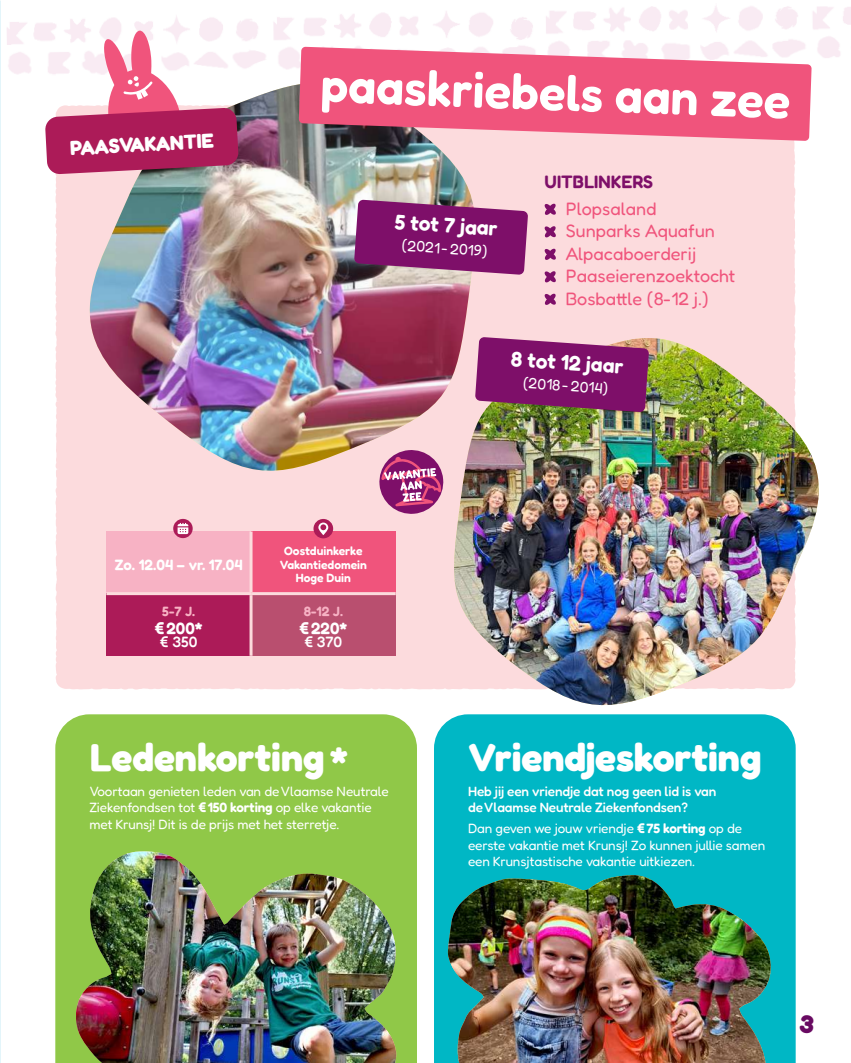
<style>
.page{position:relative;width:851px;height:1063px;background:#fff}
.page>*{position:absolute;margin:0;border:0;box-sizing:border-box;transform-origin:0 0}
.t1{font:300 49.5px "Fredoka";color:#fff}
.t2{font:300 39px "Fredoka";color:#fff}
.t3{font:300 21px "Fredoka";color:#fff}
.t4{font:300 20.25px "Fredoka";color:#fff}
.t5{font:300 18px/22.5px "Fredoka";color:#f0547c}
.t6{font:300 18px "Fredoka";color:#7e0f69}
.t7{font:300 16.5px "Fredoka";color:#fff}
.t8{font:300 15px "Fredoka";color:#fff}
.t9{font:300 13.5px/16.5px "Fredoka";letter-spacing:-.01em;color:#fff}
.t10{font:300 13.5px "Fredoka";color:#f7b2c4}
.t11{font:300 12px/13.5px "Fredoka";color:#fff;text-align:center}
</style>
<div class="page">
<img style="left:7px;top:6px;width:843px;height:70px">
<div style="left:434px;top:717px;width:361px;height:346px;background:#00b7c5"></div>
<div style="left:55px;top:714px;width:362px;height:349px;background:#90c848"></div>
<div style="left:55px;top:141px;width:740px;height:549px;background:#fcdbdd"></div>
<hr style="left:0;top:425px;width:2px;height:295px;background:#231f20;opacity:.5">
<svg style="left:65px;top:70px;width:313px;height:416px;background:#fcdfe1"></svg>
<img style="left:78px;top:83px;width:407px;height:399px">
<svg style="left:444px;top:324px;width:352px;height:393px;fill:#fcdbdd"></svg>
<img style="left:449px;top:338px;width:370px;height:371px">
<img style="left:447px;top:875px;width:324px;height:188px">
<img style="left:75px;top:851px;width:323px;height:212px">
<div style="left:106px;top:531px;width:145px;height:63px;background:#f7b2c4"></div>
<div style="left:251px;top:531px;width:144px;height:63px;background:#f0547c"></div>
<div style="left:106px;top:594px;width:145px;height:62px;background:#ac1b58"></div>
<div style="left:251px;top:594px;width:144px;height:62px;background:#b94f6f"></div>
<hr style="left:106px;top:592px;width:145px;height:3px;background:#fcdbdd">
<hr style="left:251px;top:592px;width:144px;height:3px;background:#fcdbdd">
<hr style="left:249px;top:595px;width:3px;height:61px;background:#fcdbdd">
<hr style="left:249px;top:531px;width:3px;height:61px;background:#fcdbdd">
<svg style="left:354px;top:200px;width:174px;height:75px;background:#892a74"></svg>
<svg style="left:475px;top:337px;width:174px;height:75px;background:#892b6f"></svg>
<svg style="left:542px;top:201px;width:16px;height:16px"></svg>
<svg style="left:542px;top:224px;width:16px;height:16px"></svg>
<svg style="left:542px;top:246px;width:16px;height:16px"></svg>
<svg style="left:542px;top:269px;width:16px;height:16px"></svg>
<svg style="left:542px;top:291px;width:16px;height:16px"></svg>
<svg style="left:299px;top:47px;width:512px;height:94px;background:#ea698a"></svg>
<svg style="left:45px;top:30px;width:193px;height:144px"></svg>
<div style="left:313px;top:519px;width:20px;height:19px;background:#ac1b58;border-radius:50%"></div>
<svg style="left:318px;top:523px;width:10px;height:12px"></svg>
<svg style="left:320px;top:524px;width:6px;height:6px"></svg>
<svg style="left:173px;top:519px;width:20px;height:19px"></svg>
<svg style="left:177px;top:523px;width:11px;height:11px"></svg>
<svg style="left:378px;top:449px;width:66px;height:66px;background:#ba6699"></svg>
<h3 class="t4" style="left:70px;top:136px;width:145px;rotate:-3deg">PAASVAKANTIE</h3>
<h1 class="t1" style="left:322px;top:55px;width:471px;rotate:2deg">paaskriebels aan zee</h1>
<h3 class="t3" style="left:396px;top:209px;width:104px;rotate:4deg">5 tot 7 jaar</h3>
<p class="t8" style="left:402px;top:236px;width:87px;rotate:4deg">(2021 -2019)</p>
<h3 class="t6" style="left:544px;top:171px;width:110px">UITBLINKERS</h3>
<h3 class="t5" style="left:566px;top:197px;width:171px">Plopsaland<br>Sunparks Aquafun<br>Alpacaboerderij<br>Paaseierenzoektocht<br>Bosbattle (8-12 j.)</h3>
<h3 class="t3" style="left:511px;top:346px;width:114px;rotate:4deg">8 tot 12 jaar</h3>
<p class="t8" style="left:523px;top:373px;width:87px;rotate:4deg">(2018-2014)</p>
<p class="t8" style="left:115px;top:556px;width:129px">Zo. 12.04 – vr. 17.04</p>
<p class="t10" style="left:162px;top:603px;width:34px">5-7 J.</p>
<p class="t7" style="left:155px;top:618px;width:49px">€200*</p>
<p class="t8" style="left:160px;top:633px;width:39px">€ 350</p>
<p class="t11" style="left:280px;top:544px;width:88px">Oostduinkerke<br>Vakantiedomein<br>Hoge Duin</p>
<p class="t10" style="left:304px;top:603px;width:41px">8-12 J.</p>
<p class="t7" style="left:299px;top:618px;width:50px">€220*</p>
<p class="t8" style="left:304px;top:633px;width:39px">€ 370</p>
<h2 class="t2" style="left:89px;top:734px;width:260px">Ledenkorting*</h2>
<h2 class="t2" style="left:468px;top:734px;width:295px">Vriendjeskorting</h2>
<p class="t9" style="left:468px;top:783px;width:250px">Heb jij een vriendje dat nog geen lid is van de Vlaamse Neutrale Ziekenfondsen?</p>
<p class="t9" style="left:468px;top:820px;width:299px">Dan geven we jouw vriendje €75 korting op de eerste vakantie met Krunsj! Zo kunnen jullie samen een Krunsjtastische vakantie uitkiezen.</p>
<p class="t9" style="left:89px;top:783px;width:301px">Voortaan genieten leden van de Vlaamse Neutrale<br>Ziekenfondsen tot €150 korting op elke vakantie met Krunsj! Dit is de prijs met het sterretje.</p>
</div>
